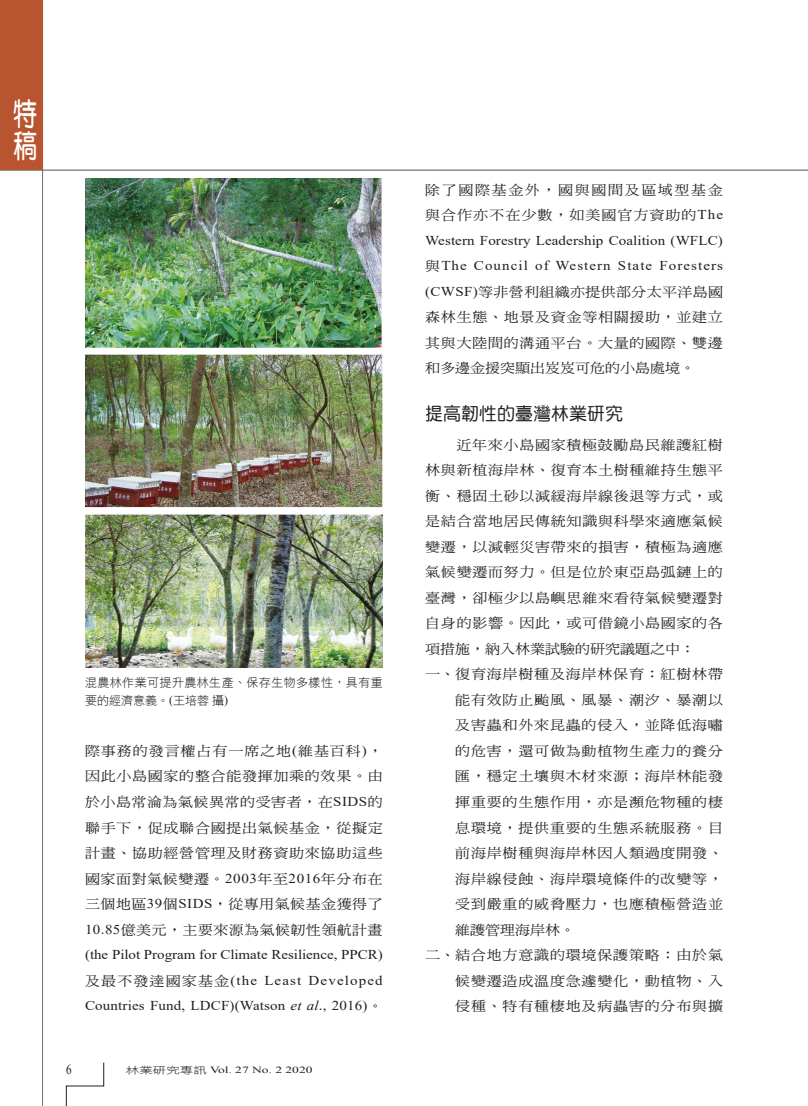
<style>
.page{position:relative;width:808px;height:1106px;background:#fff}
.page>*{position:absolute;margin:0;border:0;box-sizing:border-box;transform-origin:0 0}
.t1{font:31.5px/31.5px "DF Yuan W7 WINP BF";color:#fff;scale:.77 1}
._02-內文中標標準{font:18px "DF Yuan W5 WINP BF";color:#231f20}
.t2{font:13.8px "Times New Roman";color:#231f20;scale:.8 1}
._01內文{font:13.5px/25.5px "DF Ming W5 WINP BF";letter-spacing:.04em;color:#231f20;text-align:justify;scale:1.11 1}
._07一_內文{font:13.5px/25.5px "DF Ming W5 WINP BF";letter-spacing:.055em;color:#231f20;text-align:justify;scale:1.11 1}
._06圖說{font:12px/18px "DF Hei W3 WINP BF";letter-spacing:.035em;color:#231f20}
.t3{font:9.45px "Times New Roman";color:#231f20;scale:1.43 1}
.s1{font-family:"Times New Roman"}
.s2{font-family:"Times New Roman";font-style:italic}
.s3{font-family:"DF Hei W3 WINP BF"}
</style>
<div class="page">
<svg style="left:66px;top:1062px;width:38px;height:44px"></svg>
<hr style="left:0;top:170px;width:808px;height:1px;background:#6c6d70">
<hr style="left:42px;top:0;width:1px;height:1106px;background:#6c6d70">
<div style="left:0;top:0;width:43px;height:170px;background:#b85530"></div>
<img style="left:85px;top:179px;width:298px;height:488px">
<h1 class="t1" style="left:13px;top:98px;width:32px">特稿</h1>
<p class="_06圖說" style="left:85px;top:673px;width:299px">混農林作業可提升農林生產、保存生物多樣性，具有重要的經濟意義。<span class="s1">(</span>王培蓉攝<span class="s1">)</span></p>
<p class="_01內文" style="left:85px;top:738px;width:270px">際事務的發言權占有一席之地<span class="s1">(</span>維基百科<span class="s1">)</span>，因此小島國家的整合能發揮加乘的效果。由於小島常淪為氣候異常的受害者，在<span class="s1">SIDS</span>的聯手下，促成聯合國提出氣候基金，從擬定計畫、協助經營管理及財務資助來協助這些國家面對氣候變遷。<span class="s1">2003</span>年至<span class="s1">2016</span>年分布在三個地區<span class="s1">39</span>個<span class="s1">SIDS</span>，從專用氣候基金獲得了<span class="s1">10.85</span>億美元，主要來源為氣候韌性領航計畫<span class="s1">(the Pilot Program for Climate Resilience, PPCR)</span>及最不發達國家基金<span class="s1">(the Least Developed Countries Fund, LDCF)(Watson</span> <span class="s2">et al</span><span class="s1">., 2016)</span>。</p>
<p class="t2" style="left:66px;top:1060px;width:8px">6</p>
<p class="t3" style="left:126px;top:1063px;width:132px"><span class="s3">林業研究專訊</span> Vol. 27 No. 2 2020</p>
<p class="_01內文" style="left:425px;top:177px;width:270px">除了國際基金外，國與國間及區域型基金與合作亦不在少數，如美國官方資助的<span class="s1">The Western Forestry Leadership Coalition (WFLC)</span>與<span class="s1">The Council of Western State Foresters (CWSF)</span>等非營利組織亦提供部分太平洋島國森林生態、地景及資金等相關援助，並建立其與大陸間的溝通平台。大量的國際、雙邊和多邊金援突顯出岌岌可危的小島處境。</p>
<p class="_02-內文中標標準" style="left:425px;top:404px;width:199px">提高韌性的臺灣林業研究</p>
<p class="_01內文" style="left:425px;top:432px;width:270px;text-indent:31px">近年來小島國家積極鼓勵島民維護紅樹林與新植海岸林、復育本土樹種維持生態平衡、穩固土砂以減緩海岸線後退等方式，或是結合當地居民傳統知識與科學來適應氣候變遷，以減輕災害帶來的損害，積極為適應氣候變遷而努力。但是位於東亞島弧鏈上的臺灣，卻極少以島嶼思維來看待氣候變遷對自身的影響。因此，或可借鏡小島國家的各項措施，納入林業試驗的研究議題之中：</p>
<p class="_07一_內文" style="left:455px;top:661px;width:243px;text-indent:-30px">一、復育海岸樹種及海岸林保育：紅樹林帶能有效防止颱風、風暴、潮汐、暴潮以及害蟲和外來昆蟲的侵入，並降低海嘯的危害，還可做為動植物生產力的養分匯，穩定土壤與木材來源；海岸林能發揮重要的生態作用，亦是瀕危物種的棲息環境，提供重要的生態系統服務。目前海岸樹種與海岸林因人類過度開發、海岸線侵蝕、海岸環境條件的改變等，受到嚴重的威脅壓力，也應積極營造並維護管理海岸林。</p>
<p class="_07一_內文" style="left:455px;top:942px;width:243px;text-indent:-30px">二、結合地方意識的環境保護策略：由於氣候變遷造成溫度急遽變化，動植物、入侵種、特有種棲地及病蟲害的分布與擴</p>
</div>
